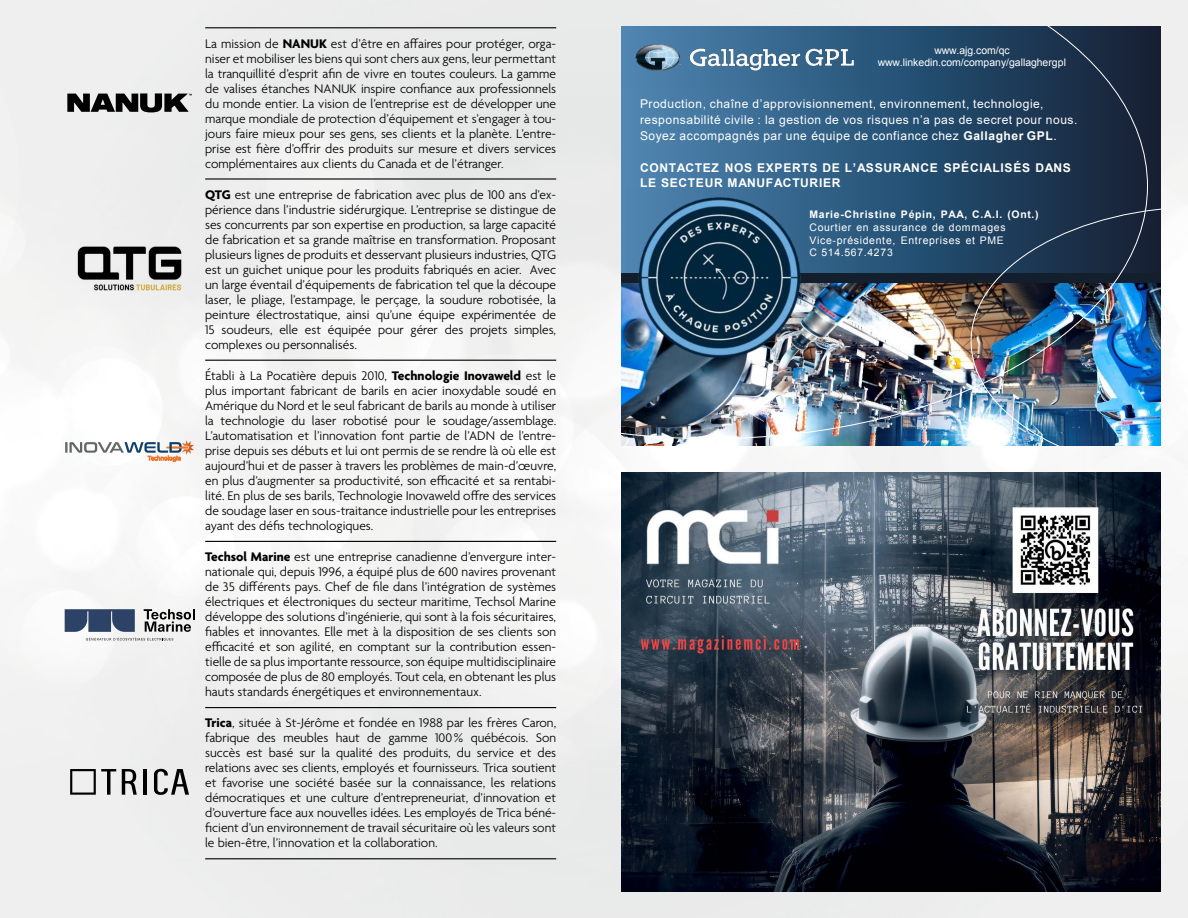
<style>
.page{position:relative;width:1188px;height:918px;background:#fff}
.page>*{position:absolute;margin:0;border:0;box-sizing:border-box;transform-origin:0 0}
.t1{font:300 13.5px/15px "Agenda";color:#000;text-align:justify}
.t2{font:12px/15.9px "Arial";letter-spacing:.04em;color:#fff}
.t3{font:700 12px/14.4px "Arial";letter-spacing:.055em;color:#fff}
.t4{font:10.5px/12.6px "Arial";letter-spacing:.06em;color:#fff}
.t5{font:10.5px/12.6px "Arial";letter-spacing:-.005em;color:#fff;text-align:center}
.t6{font:700 10.5px "Arial";letter-spacing:.065em;color:#fff}
.s1{font-weight:700}
</style>
<div class="page">
<img style="left:0;top:0;width:1188px;height:918px">
<img style="left:621px;top:439px;width:350px;height:6px">
<img style="left:621px;top:27px;width:527px;height:412px">
<img style="left:971px;top:206px;width:190px;height:239px">
<img style="left:621px;top:472px;width:540px;height:419px">
<hr style="left:205px;top:27px;width:351px;height:1px;background:#000">
<hr style="left:205px;top:178px;width:351px;height:2px;background:#000">
<hr style="left:205px;top:360px;width:351px;height:1px;background:#000">
<hr style="left:205px;top:541px;width:351px;height:1px;background:#000">
<hr style="left:205px;top:707px;width:351px;height:1px;background:#000">
<hr style="left:205px;top:858px;width:351px;height:1px;background:#000">
<svg style="left:70px;top:769px;width:46px;height:26px"></svg>
<hr style="left:143px;top:769px;width:4px;height:26px;background:#000">
<svg style="left:154px;top:769px;width:35px;height:26px"></svg>
<svg style="left:122px;top:769px;width:15px;height:26px"></svg>
<svg style="left:65px;top:609px;width:130px;height:32px"></svg>
<img style="left:78px;top:247px;width:104px;height:44px">
<svg style="left:65px;top:440px;width:129px;height:22px"></svg>
<svg style="left:67px;top:93px;width:125px;height:19px"></svg>
<p class="t1" style="left:205px;top:37px;width:353px">La mission de <span class="s1">NANUK</span> est d’être en affaires pour protéger, orga&shy;niser et mobiliser les biens qui sont chers aux gens, leur permettant la tranquillité d’esprit afin de vivre en toutes couleurs. La gamme de valises étanches NANUK inspire confiance aux professionnels du monde entier. La vision de l’entreprise est de développer une marque mondiale de protection d’équipement et s’engager à tou&shy;jours faire mieux pour ses gens, ses clients et la planète. L’entre&shy;prise est fière d’offrir des produits sur mesure et divers services complémentaires aux clients du Canada et de l’étranger.</p>
<p class="t1" style="left:205px;top:188px;width:353px"><span class="s1">QTG</span> est une entreprise de fabrication avec plus de 100 ans d’ex&shy;périence dans l’industrie sidérurgique. L’entreprise se distingue de ses concurrents par son expertise en production, sa large capacité de fabrication et sa grande maîtrise en transformation. Proposant plusieurs lignes de produits et desservant plusieurs industries, QTG est un guichet unique pour les produits fabriqués en acier. Avec un large éventail d’équipements de fabrication tel que la découpe laser, le pliage, l’estampage, le perçage, la soudure robotisée, la peinture électrostatique, ainsi qu’une équipe expérimentée de 15 soudeurs, elle est équipée pour gérer des projets simples, complexes ou personnalisés.</p>
<p class="t1" style="left:205px;top:369px;width:353px">Établi à La Pocatière depuis 2010, <span class="s1">Technologie Inovaweld</span> est le plus important fabricant de barils en acier inoxydable soudé en Amérique du Nord et le seul fabricant de barils au monde à utiliser la technologie du laser robotisé pour le soudage/assemblage.<br>L’automatisation et l’innovation font partie de l’ADN de l’entre&shy;prise depuis ses débuts et lui ont permis de se rendre là où elle est aujourd’hui et de passer à travers les problèmes de main-d’œuvre, en plus d’augmenter sa productivité, son efficacité et sa rentabi&shy;lité. En plus de ses barils, Technologie Inovaweld offre des services de soudage laser en sous-traitance industrielle pour les entreprises ayant des défis technologiques.</p>
<p class="t1" style="left:205px;top:550px;width:353px"><span class="s1">Techsol Marine</span> est une entreprise canadienne d’envergure inter&shy;nationale qui, depuis 1996, a équipé plus de 600 navires provenant de 35 différents pays. Chef de file dans l’intégration de systèmes électriques et électroniques du secteur maritime, Techsol Marine développe des solutions d’ingénierie, qui sont à la fois sécuritaires, fiables et innovantes. Elle met à la disposition de ses clients son efficacité et son agilité, en comptant sur la contribution essen&shy;tielle de sa plus importante ressource, son équipe multidisciplinaire composée de plus de 80 employés. Tout cela, en obtenant les plus hauts standards énergétiques et environnementaux.</p>
<p class="t1" style="left:205px;top:716px;width:353px"><span class="s1">Trica</span>, située à St-Jérôme et fondée en 1988 par les frères Caron, fabrique des meubles haut de gamme 100% québécois. Son succès est basé sur la qualité des produits, du service et des relations avec ses clients, employés et fournisseurs. Trica soutient et favorise une société basée sur la connaissance, les relations démocratiques et une culture d’entrepreneuriat, d’innovation et d’ouverture face aux nouvelles idées. Les employés de Trica béné&shy;ficient d’un environnement de travail sécuritaire où les valeurs sont le bien-être, l’innovation et la collaboration.</p>
<p class="t5" style="left:878px;top:44px;width:190px">www.ajg.com/qc www.linkedin.com/company/gallaghergpl</p>
<p class="t2" style="left:640px;top:96px;width:439px">Production, chaîne d’approvisionnement, environnement, technologie, responsabilité civile : la gestion de vos risques n’a pas de secret pour nous.<br>Soyez accompagnés par une équipe de confiance chez <span class="s1">Gallagher GPL</span>.</p>
<p class="t3" style="left:640px;top:161px;width:433px">CONTACTEZ NOS EXPERTS DE L’ASSURANCE SPÉCIALISÉS DANS<br>LE SECTEUR MANUFACTURIER</p>
<p class="t6" style="left:809px;top:208px;width:231px">Marie-Christine Pépin, PAA, C.A.I. (Ont.)</p>
<p class="t4" style="left:809px;top:221px;width:198px">Courtier en assurance de dommages<br>Vice-présidente, Entreprises et PME<br>C 514.567.4273</p>
</div>
